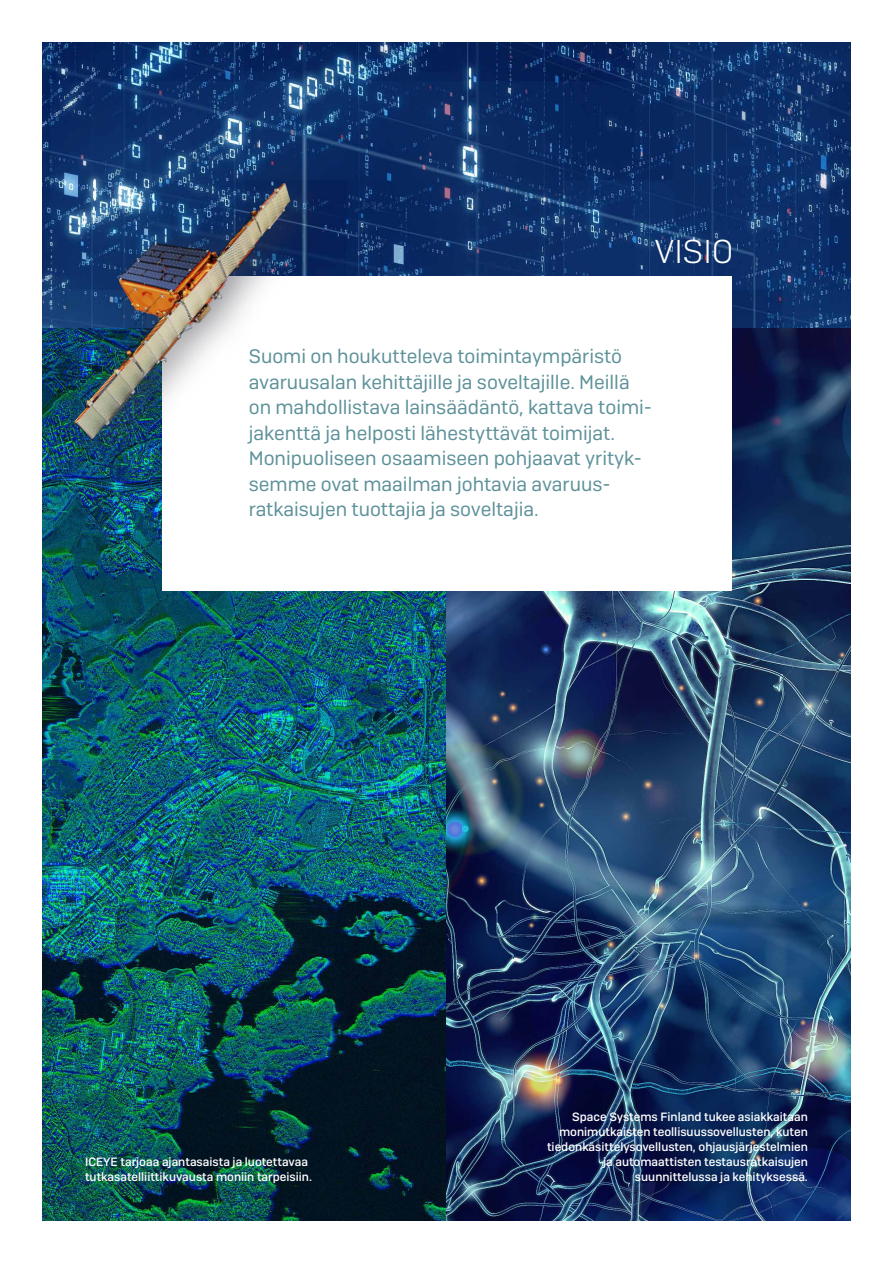
<style>
.page{position:relative;width:893px;height:1263px;background:#fff}
.page>*{position:absolute;margin:0;border:0;box-sizing:border-box;transform-origin:0 0}
.t1{font:33px "Camber Lg";color:#fff}
.t2{font:19.5px/25.5px "Camber";color:#5d9199}
.t3{font:500 12px/15px "Camber";color:#fff}
</style>
<div class="page">
<img style="left:43px;top:43px;width:807px;height:1177px">
<img style="left:446px;top:327px;width:404px;height:893px">
<div style="left:162px;top:276px;width:569px;height:315px;background:#fff"></div>
<img style="left:42px;top:87px;width:336px;height:412px">
<h1 class="t1" style="left:654px;top:232px;width:81px">VISIO</h1>
<p class="t2" style="left:249px;top:343px;width:405px">Suomi on houkutteleva toimintaympäristö avaruusalan kehittäjille ja soveltajille. Meillä on mahdollistava lainsäädäntö, kattava toimi&shy;jakenttä ja helposti lähestyttävät toimijat.<br>Monipuoliseen osaamiseen pohjaavat yrityk&shy;semme ovat maailman johtavia avaruus&shy;ratkaisujen tuottajia ja soveltajia.</p>
<p class="t3" style="left:85px;top:1154px;width:228px">ICEYE tarjoaa ajantasaista ja luotettavaa tutkasatelliittikuvausta moniin tarpeisiin.</p>
<p class="t3" style="left:547px;top:1109px;width:262px;text-align:right">Space Systems Finland tukee asiakkaitaan monimutkaisten teollisuussovellusten, kuten tiedonkäsittelysovellusten, ohjausjärjestelmien ja automaattisten testausratkaisujen suunnittelussa ja kehityksessä.</p>
</div>
